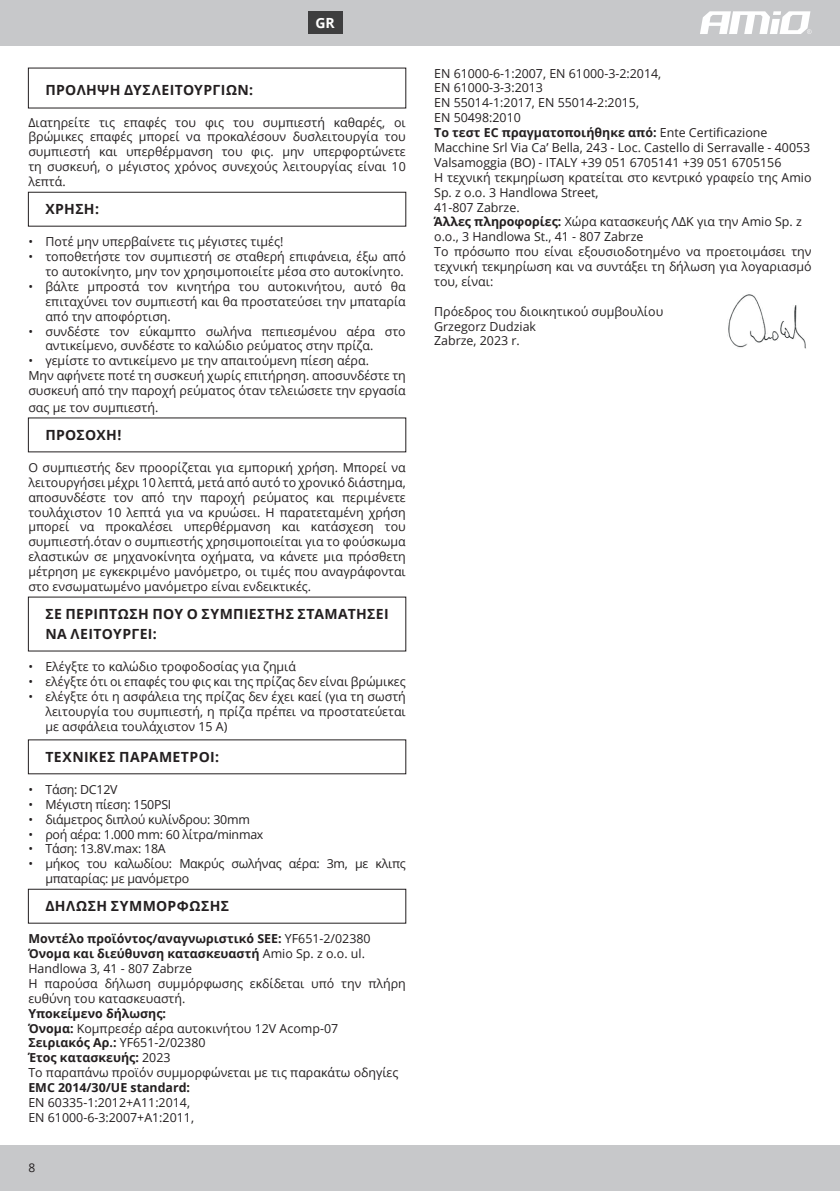
<style>
.page{position:relative;width:840px;height:1191px;background:#fff}
.page>*{position:absolute;margin:0;border:0;box-sizing:border-box;transform-origin:0 0}
.Nagłówek_ROZDZIAŁU{font:700 14px/20px "Open Sans";letter-spacing:.03em;color:#231f20}
.Jezyk_Ikona{font:700 14px "Open Sans";color:#fff}
.Tekst{font:12.4px/14.8px "Open Sans";color:#231f20}
.Tekst-2{font:12.4px/14.8px "Open Sans";letter-spacing:-.02em;color:#231f20}
.Tekst-3{font:700 12.4px "Open Sans";color:#231f20}
.Lista_Numeracja{font:12.4px/14.8px "Open Sans";color:#231f20}
.t1{font:12px "Open Sans";color:#231f20}
.s1{font-weight:400}
.s2{font-weight:700}
</style>
<div class="page">
<div style="left:0;top:0;width:839px;height:45px;background:#c7c8ca"></div>
<div style="left:0;top:1145px;width:839px;height:46px;background:#c7c8ca"></div>
<svg style="left:700px;top:11px;width:111px;height:23px"></svg>
<div style="left:28px;top:192px;width:378px;height:35px;border:1px solid #231f20"></div>
<div style="left:28px;top:888px;width:378px;height:35px;border:1px solid #231f20"></div>
<img style="left:727px;top:294px;width:79px;height:55px">
<div style="left:308px;top:11px;width:34px;height:23px;background:#3e3e3f"></div>
<p class="Jezyk_Ikona" style="left:315px;top:13px;width:21px">GR</p>
<p class="Nagłówek_ROZDZIAŁU" style="left:45px;top:79px;width:209px">ΠΡΌΛΗΨΗ ΔΥΣΛΕΙΤΟΥΡΓΙΏΝ:</p>
<p class="Tekst" style="left:28px;top:114px;width:379px;text-align:justify">Διατηρείτε τις επαφές του φις του συμπιεστή καθαρές, οι βρώμικες επαφές μπορεί να προκαλέσουν δυσλειτουργία του συμπιεστή και υπερθέρμανση του φις. μην υπερφορτώνετε τη συσκευή, ο μέγιστος χρόνος συνεχούς λειτουργίας είναι 10 λεπτά.</p>
<p class="Nagłówek_ROZDZIAŁU" style="left:45px;top:199px;width:55px">ΧΡΉΣΗ:</p>
<p class="Tekst" style="left:28px;top:234px;width:256px">• Ποτέ μην υπερβαίνετε τις μέγιστες τιμές!</p>
<p class="Tekst" style="left:28px;top:249px;width:379px;text-align:right">• τοποθετήστε τον συμπιεστή σε σταθερή επιφάνεια, έξω από το αυτοκίνητο, μην τον χρησιμοποιείτε μέσα στο αυτοκίνητο.</p>
<p class="Tekst" style="left:45px;top:279px;width:362px;text-align:justify;text-indent:-17px">• βάλτε μπροστά τον κινητήρα του αυτοκινήτου, αυτό θα επιταχύνει τον συμπιεστή και θα προστατεύσει την μπαταρία από την αποφόρτιση.</p>
<p class="Tekst" style="left:45px;top:323px;width:362px;text-indent:-17px">• συνδέστε τον εύκαμπτο σωλήνα πεπιεσμένου αέρα στο αντικείμενο, συνδέστε το καλώδιο ρεύματος στην πρίζα.</p>
<p class="Tekst" style="left:28px;top:353px;width:342px">• γεμίστε το αντικείμενο με την απαιτούμενη πίεση αέρα.</p>
<p class="Lista_Numeracja" style="left:28px;top:368px;width:379px">Μην αφήνετε ποτέ τη συσκευή χωρίς επιτήρηση. αποσυνδέστε τη συσκευή από την παροχή ρεύματος όταν τελειώσετε την εργασία</p>
<p class="Lista_Numeracja" style="left:28px;top:399px;width:131px">σας με τον συμπιεστή.</p>
<p class="Nagłówek_ROZDZIAŁU" style="left:45px;top:424px;width:77px">ΠΡΟΣΟΧΉ !</p>
<p class="Tekst" style="left:28px;top:460px;width:379px;text-align:justify">Ο συμπιεστής δεν προορίζεται για εμπορική χρήση. Μπορεί να λειτουργήσει μέχρι 10 λεπτά, μετά από αυτό το χρονικό διάστημα, αποσυνδέστε τον από την παροχή ρεύματος και περιμένετε τουλάχιστον 10 λεπτά για να κρυώσει. Η παρατεταμένη χρήση μπορεί να προκαλέσει υπερθέρμανση και κατάσχεση του συμπιεστή.όταν ο συμπιεστής χρησιμοποιείται για το φούσκωμα ελαστικών σε μηχανοκίνητα οχήματα, να κάνετε μια πρόσθετη μέτρηση με εγκεκριμένο μανόμετρο, οι τιμές που αναγράφονται στο ενσωματωμένο μανόμετρο είναι ενδεικτικές.</p>
<p class="Nagłówek_ROZDZIAŁU" style="left:45px;top:603px;width:344px">ΣΕ ΠΕΡΊ ΠΤΩΣΗ ΠΟΥ Ο ΣΥΜΠΙΕΣΤΉΣ ΣΤΑΜΑΤΉΣΕΙ<br>ΝΑ ΛΕΙΤΟΥΡΓΕΊ :</p>
<p class="Tekst" style="left:28px;top:659px;width:269px">• Ελέγξτε το καλώδιο τροφοδοσίας για ζημιά</p>
<p class="Tekst" style="left:28px;top:673px;width:379px">• ελέγξτε ότι οι επαφές του φις και της πρίζας δεν είναι βρώμικες</p>
<p class="Tekst" style="left:45px;top:688px;width:362px;text-align:justify;text-indent:-17px">• ελέγξτε ότι η ασφάλεια της πρίζας δεν έχει καεί (για τη σωστή λειτουργία του συμπιεστή, η πρίζα πρέπει να προστατεύεται με ασφάλεια τουλάχιστον 15 A)</p>
<p class="Nagłówek_ROZDZIAŁU" style="left:45px;top:746px;width:175px">ΤΕΧΝΙΚΈΣ ΠΑΡΆΜΕΤΡΟΙ:</p>
<p class="Tekst-2" style="left:28px;top:781px;width:91px">• Τάση: DC12V</p>
<p class="Tekst-2" style="left:28px;top:796px;width:144px">• Μέγιστη πίεση: 150PSI</p>
<p class="Tekst-2" style="left:28px;top:811px;width:223px">• διάμετρος διπλού κυλίνδρου: 30mm</p>
<p class="Tekst-2" style="left:28px;top:826px;width:236px">• ροή αέρα: 1.000 mm: 60 λίτρα/minmax</p>
<p class="Tekst-2" style="left:28px;top:841px;width:139px">• Τάση: 13.8V.max: 18A</p>
<p class="Tekst-2" style="left:45px;top:856px;width:362px;text-indent:-17px">• μήκος του καλωδίου: Μακρύς σωλήνας αέρα: 3m, με κλιπς μπαταρίας: με μανόμετρο</p>
<p class="Nagłówek_ROZDZIAŁU" style="left:45px;top:896px;width:185px">ΔΗΛΩΣΗ ΣΥΜΜΟΡΦΩΣΗΣ</p>
<p class="Tekst-3" style="left:28px;top:930px;width:343px">Μοντέλο προϊόντος/αναγνωριστικό SEE: <span class="s1">YF651-2/02380</span></p>
<p class="Tekst" style="left:28px;top:946px;width:338px"><span class="s2">Όνομα και διεύθυνση κατασκευαστή</span> Amio Sp. z o.o. ul.<br>Handlowa 3, 41 - 807 Zabrze</p>
<p class="Tekst" style="left:28px;top:975px;width:379px">Η παρούσα δήλωση συμμόρφωσης εκδίδεται υπό την πλήρη ευθύνη του κατασκευαστή.</p>
<p class="Tekst-3" style="left:28px;top:1004px;width:139px">Υποκείμενο δήλωσης:</p>
<p class="Tekst" style="left:28px;top:1020px;width:311px"><span class="s2">Όνομα:</span> Κομπρεσέρ αέρα αυτοκινήτου 12V Acomp-07</p>
<p class="Tekst-3" style="left:28px;top:1034px;width:179px">Σειριακός Αρ.: <span class="s1">YF651-2/02380</span></p>
<p class="Tekst-3" style="left:28px;top:1049px;width:144px">Έτος κατασκευής: <span class="s1">2023</span></p>
<p class="Tekst" style="left:28px;top:1065px;width:371px">Το παραπάνω προϊόν συμμορφώνεται με τις παρακάτω οδηγίες</p>
<p class="Tekst-3" style="left:28px;top:1078px;width:163px">EMC 2014/30/UE standard:</p>
<p class="Tekst" style="left:28px;top:1094px;width:163px">EN 60335-1:2012+A11:2014,</p>
<p class="Tekst" style="left:28px;top:1109px;width:167px">EN 61000-6-3:2007+A1:2011,</p>
<p class="t1" style="left:28px;top:1159px;width:8px">8</p>
<p class="Tekst" style="left:434px;top:65px;width:228px">EN 61000-6-1:2007, EN 61000-3-2:2014,</p>
<p class="Tekst" style="left:434px;top:80px;width:110px">EN 61000-3-3:2013</p>
<p class="Tekst" style="left:434px;top:95px;width:206px">EN 55014-1:2017, EN 55014-2:2015,</p>
<p class="Tekst" style="left:434px;top:110px;width:88px">EN 50498:2010</p>
<p class="Tekst" style="left:434px;top:125px;width:377px"><span class="s2">Το τεστ EC πραγματοποιήθηκε από:</span> Ente Certificazione<br>Macchine Srl Via Ca’ Bella, 243 - Loc. Castello di Serravalle - 40053<br>Valsamoggia (BO) - ITALY +39 051 6705141 +39 051 6705156</p>
<p class="Tekst" style="left:434px;top:169px;width:379px">Η τεχνική τεκμηρίωση κρατείται στο κεντρικό γραφείο της Amio<br>Sp. z o.o. 3 Handlowa Street,</p>
<p class="Tekst" style="left:434px;top:199px;width:87px">41-807 Zabrze.</p>
<p class="Tekst" style="left:434px;top:214px;width:369px"><span class="s2">Άλλες πληροφορίες:</span> Χώρα κατασκευής ΛΔΚ για την Amio Sp. z o.o., 3 Handlowa St., 41 - 807 Zabrze</p>
<p class="Tekst" style="left:434px;top:244px;width:379px;text-align:justify">Το πρόσωπο που είναι εξουσιοδοτημένο να προετοιμάσει την τεχνική τεκμηρίωση και να συντάξει τη δήλωση για λογαριασμό του, είναι:</p>
<p class="Tekst" style="left:434px;top:303px;width:230px">Πρόεδρος του διοικητικού συμβουλίου</p>
<p class="Tekst" style="left:434px;top:318px;width:103px">Grzegorz Dudziak</p>
<p class="Tekst" style="left:434px;top:333px;width:87px">Zabrze, 2023 r.</p>
</div>
